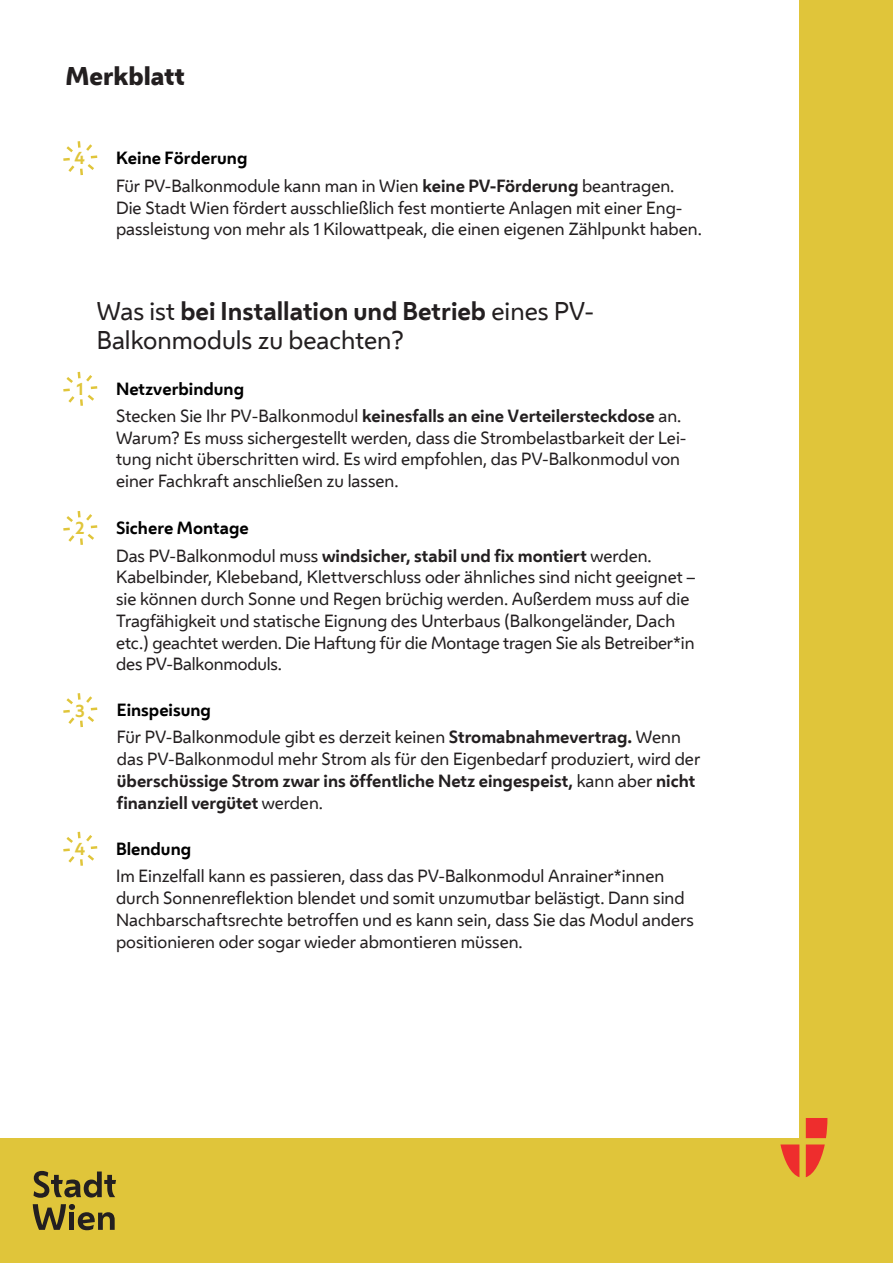
<style>
.page{position:relative;width:893px;height:1263px;background:#fff}
.page>*{position:absolute;margin:0;border:0;box-sizing:border-box;transform-origin:0 0}
.t1{font:24px/28.8px "Wiener Melange";color:#231f20}
.t2{font:800 24px "Wiener Melange";color:#231f20}
.t3{font:16.5px/21.8px "Wiener Melange";color:#231f20}
.t4{font:700 16.5px/27.2px "Wiener Melange";color:#231f20}
.t5{font:700 16.5px "Wiener Melange";color:#000}
.t6{font:700 16.5px "Wiener Melange";color:#e0c53a}
.s1{font-weight:700;color:#000}
.s2{font-weight:700}
.s3{color:#000}
.s4{font-weight:400}
</style>
<div class="page">
<div style="left:0;top:1138px;width:893px;height:125px;background:#e0c53a"></div>
<div style="left:799px;top:0;width:94px;height:1138px;background:#e0c53a"></div>
<svg style="left:33px;top:1171px;width:83px;height:27px"></svg>
<svg style="left:33px;top:1204px;width:82px;height:26px"></svg>
<svg style="left:780px;top:1144px;width:19px;height:33px"></svg>
<svg style="left:806px;top:1118px;width:21px;height:20px"></svg>
<svg style="left:806px;top:1144px;width:19px;height:33px"></svg>
<svg style="left:63px;top:141px;width:34px;height:34px"></svg>
<svg style="left:63px;top:372px;width:34px;height:34px"></svg>
<svg style="left:63px;top:511px;width:34px;height:34px"></svg>
<svg style="left:63px;top:693px;width:34px;height:34px"></svg>
<svg style="left:63px;top:832px;width:34px;height:34px"></svg>
<h1 class="t2" style="left:65px;top:62px;width:121px">Merkblatt</h1>
<p class="t6" style="left:75px;top:151px;width:12px">4</p>
<p class="t3" style="left:116px;top:144px;width:560px;line-height:27.9px"><span class="s1">Keine Förderung<br></span>Für PV-Balkonmodule kann man in Wien <span class="s2">keine PV-Förderung</span> beantragen.</p>
<p class="t3" style="left:116px;top:197px;width:587px">Die Stadt Wien fördert ausschließlich fest montierte Anlagen mit einer Eng&shy;passleistung von mehr als 1 Kilowattpeak, die einen eigenen Zählpunkt haben.</p>
<h1 class="t1" style="left:97px;top:297px;width:499px">Was ist <span class="s2">bei Installation und Betrieb</span> eines PV-<br>Balkonmoduls zu beachten?</h1>
<p class="t6" style="left:76px;top:381px;width:9px">1</p>
<p class="t4" style="left:116px;top:376px;width:567px"><span class="s3">Netzverbindung<br></span><span class="s4">Stecken Sie Ihr PV-Balkonmodul</span> keinesfalls an eine Verteilersteckdose <span class="s4">an.</span></p>
<p class="t3" style="left:116px;top:427px;width:572px">Warum? Es muss sichergestellt werden, dass die Strombelastbarkeit der Lei&shy;tung nicht überschritten wird. Es wird empfohlen, das PV-Balkonmodul von einer Fachkraft anschließen zu lassen.</p>
<p class="t6" style="left:75px;top:520px;width:11px">2</p>
<p class="t4" style="left:116px;top:515px;width:537px;line-height:27.9px"><span class="s3">Sichere Montage<br></span><span class="s4">Das PV-Balkonmodul muss</span> windsicher, stabil und fix montiert <span class="s4">werden.</span></p>
<p class="t3" style="left:116px;top:567px;width:580px">Kabelbinder, Klebeband, Klettverschluss oder ähnliches sind nicht geeignet – sie können durch Sonne und Regen brüchig werden. Außerdem muss auf die Tragfähigkeit und statische Eignung des Unterbaus (Balkongeländer, Dach etc.) geachtet werden. Die Haftung für die Montage tragen Sie als Betreiber*in des PV-Balkonmoduls.</p>
<p class="t6" style="left:75px;top:703px;width:11px">3</p>
<p class="t3" style="left:117px;top:696px;width:565px;line-height:27.3px"><span class="s1">Einspeisung<br></span>Für PV-Balkonmodule gibt es derzeit keinen <span class="s2">Stromabnahmevertrag.</span> Wenn</p>
<p class="t3" style="left:117px;top:748px;width:585px">das PV-Balkonmodul mehr Strom als für den Eigenbedarf produziert, wird der <span class="s2">überschüssige Strom zwar ins öffentliche Netz eingespeist,</span> kann aber <span class="s2">nicht finanziell vergütet</span> werden.</p>
<p class="t6" style="left:75px;top:841px;width:12px">4</p>
<p class="t5" style="left:116px;top:841px;width:77px">Blendung</p>
<p class="t3" style="left:116px;top:866px;width:580px">Im Einzelfall kann es passieren, dass das PV-Balkonmodul Anrainer*innen durch Sonnenreflektion blendet und somit unzumutbar belästigt. Dann sind Nachbarschaftsrechte betroffen und es kann sein, dass Sie das Modul anders positionieren oder sogar wieder abmontieren müssen.</p>
</div>
